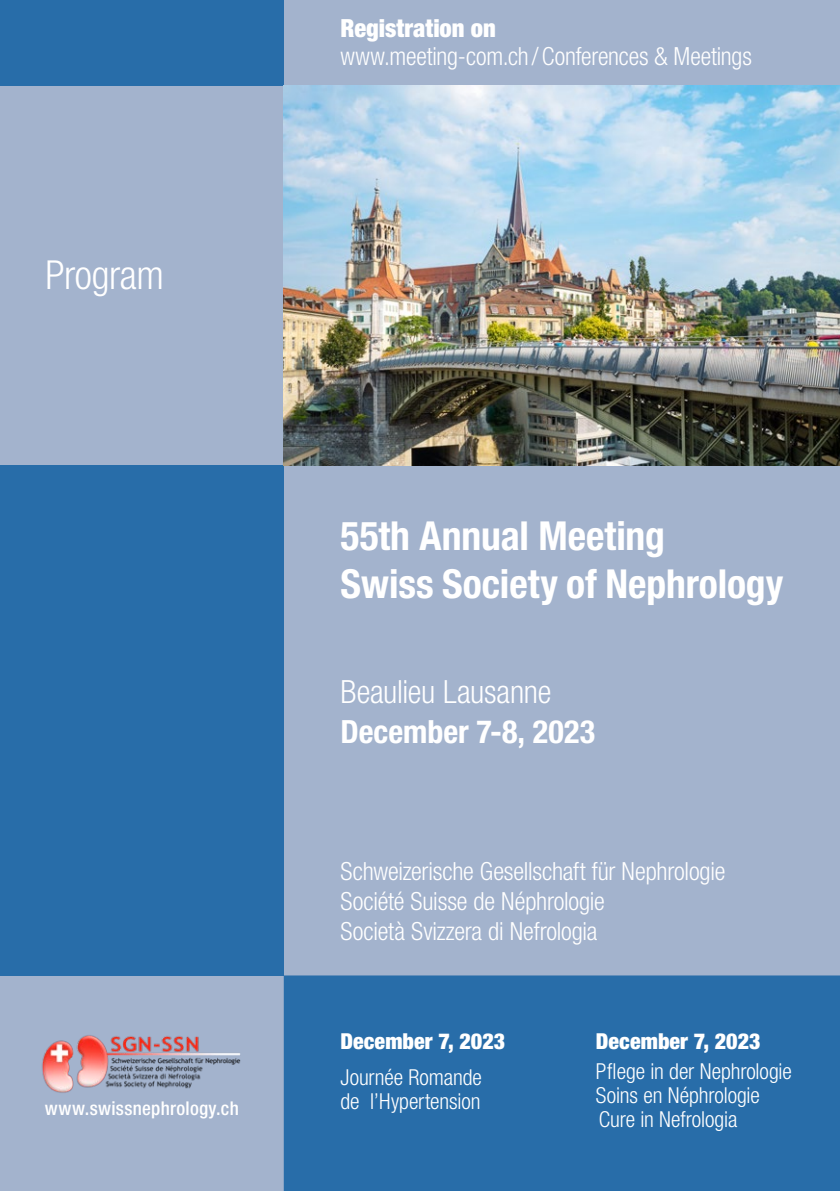
<style>
.page{position:relative;width:840px;height:1191px;background:#fff}
.page>*{position:absolute;margin:0;border:0;box-sizing:border-box;transform-origin:0 0}
.t1{font:700 condensed 40px/48px "Helvetica Neue LT Std";color:#fff}
.t2{font:300 condensed 40px "Helvetica Neue LT Std";letter-spacing:-.01em;color:#fff}
.t3{font:300 condensed 32px "Helvetica Neue LT Std";letter-spacing:-.01em;color:#fff}
.t4{font:700 condensed 32px "Helvetica Neue LT Std";color:#fff}
.t5{font:300 condensed 25px/30px "Helvetica Neue LT Std";letter-spacing:-.01em;color:#fff}
.t6{font:900 condensed 25px "Helvetica Neue LT Std";color:#fff}
.t7{font:300 condensed 22px/24px "Helvetica Neue LT Std";letter-spacing:-.005em;color:#fff}
.t8{font:900 condensed 22px "Helvetica Neue LT Std";letter-spacing:.005em;color:#fff}
.t9{font:500 condensed 19px "Helvetica Neue LT Std";letter-spacing:.015em;color:#fff}
</style>
<div class="page">
<div style="left:0;top:0;width:839px;height:1191px;background:#a3b3cd"></div>
<div style="left:0;top:0;width:283px;height:85px;background:#286da9"></div>
<div style="left:0;top:465px;width:283px;height:510px;background:#286da9"></div>
<div style="left:283px;top:975px;width:556px;height:216px;background:#286da9"></div>
<img style="left:283px;top:85px;width:556px;height:380px">
<img style="left:42px;top:1035px;width:199px;height:58px">
<h1 class="t2" style="left:45px;top:252px;width:120px">Program</h1>
<p class="t9" style="left:45px;top:1096px;width:195px">www.swissnephrology.ch</p>
<p class="t6" style="left:340px;top:13px;width:157px">Registration on</p>
<p class="t5" style="left:340px;top:41px;width:412px">www.meeting-com.ch /Conferences &amp; Meetings</p>
<h1 class="t1" style="left:340px;top:511px;width:444px">55th Annual Meeting<br>Swiss Society of Nephrology</h1>
<p class="t3" style="left:340px;top:673px;width:212px">Beaulieu Lausanne</p>
<p class="t4" style="left:340px;top:712px;width:256px">December 7-8, 2023</p>
<p class="t5" style="left:340px;top:856px;width:386px">Schweizerische Gesellschaft für Nephrologie<br>Société Suisse de Néphrologie<br>Società Svizzera di Nefrologia</p>
<p class="t8" style="left:340px;top:1028px;width:166px">December 7, 2023</p>
<p class="t7" style="left:340px;top:1065px;width:143px">Journée Romande de l’Hypertension</p>
<p class="t8" style="left:595px;top:1028px;width:166px">December 7, 2023</p>
<p class="t7" style="left:595px;top:1059px;width:197px">Pflege in der Nephrologie<br>Soins en Néphrologie<br>Cure in Nefrologia</p>
</div>
